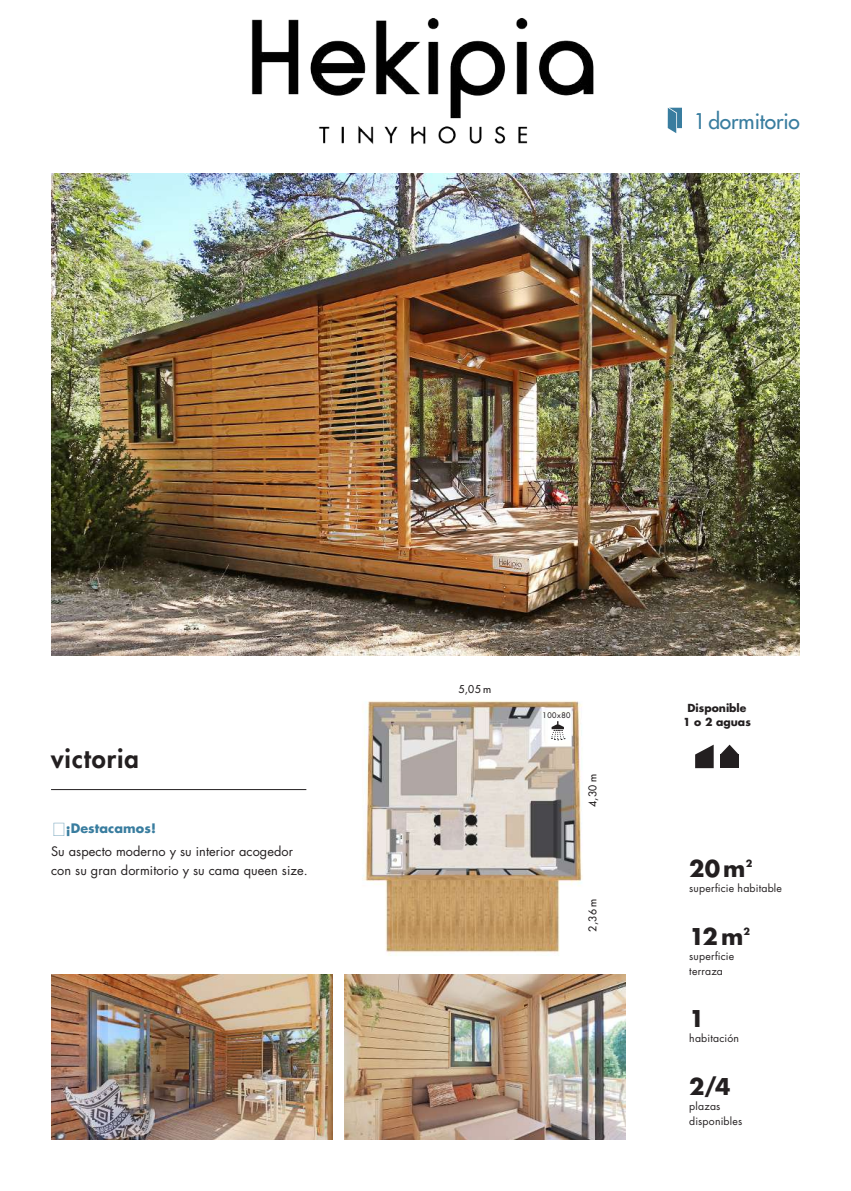
<style>
.page{position:relative;width:851px;height:1191px;background:#fff}
.page>*{position:absolute;margin:0;border:0;box-sizing:border-box;transform-origin:0 0}
.t1{font:800 25.5px "Futura Std";letter-spacing:.04em;color:#231f20}
.t2{font:700 22.5px "Futura";letter-spacing:.07em;color:#231f20}
.t3{font:21px "Futura";letter-spacing:-.005em;color:#397d9f}
.t4{font:12.75px/18.8px "Futura Std";letter-spacing:.005em;color:#231f20}
.t5{font:700 12.75px "Futura";letter-spacing:.005em;color:#397d9f}
.t6{font:700 10.8px/13.5px "Futura";color:#231f20;text-align:center}
.t7{font:10.5px/15px "Futura Std";letter-spacing:.02em;color:#231f20}
.t8{font:10.5px "Futura";color:#231f20}
.t9{font:700 9.6px "Futura";color:#231f20}
.t10{font:7.5px "Futura";letter-spacing:.07em;color:#231f20}
</style>
<div class="page">
<svg style="left:667px;top:108px;width:15px;height:25px"></svg>
<img style="left:362px;top:701px;width:221px;height:255px">
<img style="left:51px;top:174px;width:748px;height:481px">
<img style="left:344px;top:974px;width:281px;height:166px">
<img style="left:51px;top:974px;width:281px;height:166px">
<hr style="left:51px;top:789px;width:255px;height:1px;background:#231f20">
<svg style="left:550px;top:721px;width:15px;height:19px"></svg>
<svg style="left:721px;top:744px;width:17px;height:10px"></svg>
<div style="left:720px;top:754px;width:18px;height:14px;background:#231f20"></div>
<svg style="left:695px;top:745px;width:18px;height:23px"></svg>
<img style="left:251px;top:18px;width:343px;height:126px">
<h3 class="t3" style="left:693px;top:108px;width:108px">1dormitorio</h3>
<h1 class="t1" style="left:51px;top:742px;width:89px">victoria</h1>
<p class="t5" style="left:66px;top:820px;width:92px">¡Destacamos!</p>
<p class="t4" style="left:51px;top:842px;width:258px">Su aspecto moderno y su interior acogedor con su gran dormitorio y su cama queen size.</p>
<p class="t8" style="left:458px;top:682px;width:34px">5,05 m</p>
<p class="t10" style="left:542px;top:710px;width:29px">100x80</p>
<p class="t6" style="left:683px;top:701px;width:69px">Disponible<br>1 o 2 aguas</p>
<p class="t8" style="left:586px;top:807px;width:34px;rotate:-90deg">4,30 m</p>
<p class="t8" style="left:586px;top:932px;width:34px;rotate:-90deg">2,36 m</p>
<h2 class="t2" style="left:689px;top:854px;width:58px">20m</h2>
<p class="t9" style="left:745px;top:857px;width:8px">2</p>
<p class="t7" style="left:689px;top:881px;width:94px">superficie habitable</p>
<h2 class="t2" style="left:689px;top:921px;width:55px">12m</h2>
<p class="t9" style="left:743px;top:925px;width:8px">2</p>
<p class="t7" style="left:689px;top:948px;width:46px">superficie terraza</p>
<h2 class="t2" style="left:689px;top:1004px;width:17px">1</h2>
<p class="t7" style="left:689px;top:1031px;width:51px">habitación</p>
<h2 class="t2" style="left:689px;top:1071px;width:43px">2/4</h2>
<p class="t7" style="left:689px;top:1098px;width:54px">plazas disponibles</p>
</div>
